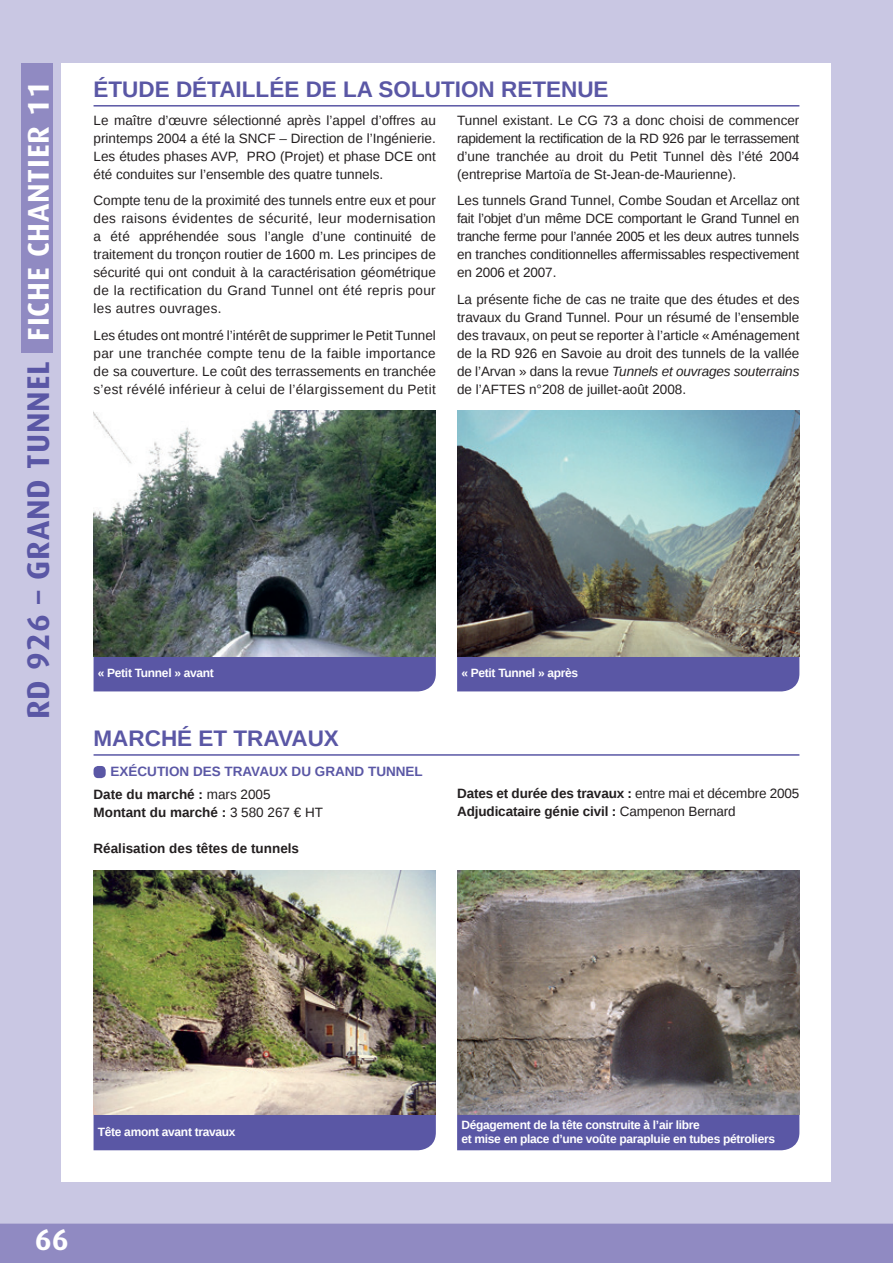
<style>
.page{position:relative;width:893px;height:1263px;background:#908ac2}
.page>*{position:absolute;margin:0;border:0;box-sizing:border-box;transform-origin:0 0}
.t1{font:700 31.5px "Dax OT";letter-spacing:.025em;color:#5a57a5}
.t2{font:700 30px "Dax OT";color:#fff}
.t3{font:700 22.5px "Liberation Sans";color:#5a57a5}
.t4{font:13.5px/18px "Liberation Sans";color:#231f20;text-align:justify}
.t5{font:700 13.5px/18px "Liberation Sans";letter-spacing:-.01em;color:#231f20}
.t6{font:700 13.5px/22.2px "Liberation Sans";color:#5a57a5}
.t7{font:700 12px/14.2px "Liberation Sans";letter-spacing:-.025em;color:#fff}
.s1{font-size:30px;color:#fff}
.s2{font-style:italic}
.s3{color:#231f20}
.s4{font-weight:400;color:#231f20}
.s5{font-weight:400}
</style>
<div class="page">
<div style="left:0;top:0;width:893px;height:1223px;background:#c9c7e3"></div>
<div style="left:62px;top:64px;width:769px;height:1118px;background:#fff"></div>
<hr style="left:94px;top:105px;width:705px;height:2px;background:#5a57a5">
<div style="left:21px;top:64px;width:32px;height:289px;background:#908ac2"></div>
<div style="left:457px;top:1115px;width:342px;height:35px;background:#5a57a5"></div>
<img style="left:457px;top:870px;width:342px;height:245px">
<div style="left:94px;top:1115px;width:342px;height:35px;background:#5a57a5"></div>
<img style="left:94px;top:870px;width:342px;height:245px">
<div style="left:457px;top:656px;width:342px;height:35px;background:#5a57a5"></div>
<img style="left:457px;top:410px;width:342px;height:246px">
<div style="left:94px;top:656px;width:342px;height:35px;background:#5a57a5"></div>
<img style="left:94px;top:410px;width:342px;height:246px">
<hr style="left:94px;top:754px;width:705px;height:2px;background:#5a57a5">
<div style="left:94px;top:766px;width:12px;height:12px;background:#5a57a5;border-radius:5px"></div>
<h1 class="t1" style="left:21px;top:719px;width:640px;rotate:-90deg">RD 926 – GRAND TUNNEL <span class="s1">FICHE CHANTIER 11</span></h1>
<h3 class="t3" style="left:94px;top:73px;width:517px">ÉTUDE DÉTAILLÉE DE LA SOLUTION RETENUE</h3>
<p class="t4" style="left:94px;top:112px;width:344px">Le maître d’œuvre sélectionné après l’appel d’offres au printemps 2004 a été la SNCF – Direction de l’Ingénierie.<br>Les études phases AVP, PRO (Projet) et phase DCE ont été conduites sur l’ensemble des quatre tunnels.</p>
<p class="t4" style="left:94px;top:192px;width:344px">Compte tenu de la proximité des tunnels entre eux et pour des raisons évidentes de sécurité, leur modernisation a été appréhendée sous l’angle d’une continuité de traitement du tronçon routier de 1600 m. Les principes de sécurité qui ont conduit à la caractérisation géométrique de la rectification du Grand Tunnel ont été repris pour les autres ouvrages.</p>
<p class="t4" style="left:94px;top:327px;width:344px">Les études ont montré l’intérêt de supprimer le Petit Tunnel par une tranchée compte tenu de la faible importance de sa couverture. Le coût des terrassements en tranchée s’est révélé inférieur à celui de l’élargissement du Petit</p>
<p class="t4" style="left:457px;top:112px;width:344px">Tunnel existant. Le CG 73 a donc choisi de commencer rapidement la rectification de la RD 926 par le terrassement d’une tranchée au droit du Petit Tunnel dès l’été 2004 (entreprise Martoïa de St-Jean-de-Maurienne).</p>
<p class="t4" style="left:457px;top:192px;width:344px">Les tunnels Grand Tunnel, Combe Soudan et Arcellaz ont fait l’objet d’un même DCE comportant le Grand Tunnel en tranche ferme pour l’année 2005 et les deux autres tunnels en tranches conditionnelles affermissables respectivement en 2006 et 2007.</p>
<p class="t4" style="left:457px;top:291px;width:344px">La présente fiche de cas ne traite que des études et des travaux du Grand Tunnel. Pour un résumé de l’ensemble des travaux, on peut se reporter à l’article « Aménagement de la RD 926 en Savoie au droit des tunnels de la vallée de l’Arvan » dans la revue <span class="s2">Tunnels et ouvrages souterrains </span>de l’AFTES n°208 de juillet-août 2008.</p>
<p class="t7" style="left:98px;top:665px;width:118px">« Petit Tunnel » avant</p>
<p class="t7" style="left:461px;top:665px;width:118px">« Petit Tunnel » après</p>
<h3 class="t3" style="left:94px;top:722px;width:247px">MARCHÉ ET TRAVAUX</h3>
<p class="t6" style="left:94px;top:760px;width:331px;text-indent:17px">EXÉCUTION DES TRAVAUX DU GRAND TUNNEL<br><span class="s3">Date du marché :</span> <span class="s4">mars 2005</span></p>
<p class="t5" style="left:94px;top:803px;width:231px">Montant du marché : <span class="s5">3 580 267 € HT</span></p>
<p class="t5" style="left:94px;top:839px;width:207px">Réalisation des têtes de tunnels</p>
<p class="t5" style="left:457px;top:784px;width:344px">Dates et durée des travaux : <span class="s5">entre mai et décembre 2005<br></span>Adjudicataire génie civil : <span class="s5">Campenon Bernard</span></p>
<p class="t7" style="left:98px;top:1124px;width:139px">Tête amont avant travaux</p>
<h2 class="t2" style="left:35px;top:1222px;width:35px">66</h2>
<p class="t7" style="left:461px;top:1117px;width:315px">Dégagement de la tête construite à l’air libre<br>et mise en place d’une voûte parapluie en tubes pétroliers</p>
</div>
